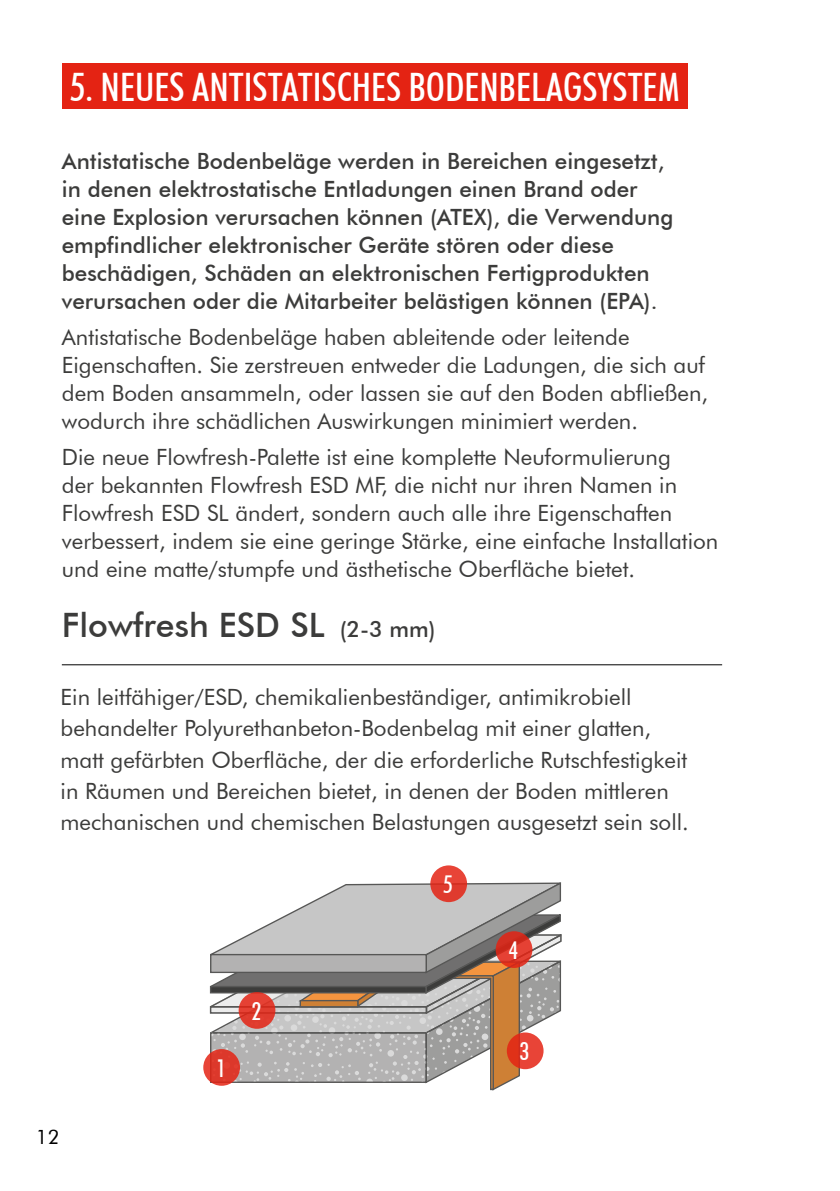
<style>
.page{position:relative;width:840px;height:1191px;background:#fff}
.page>*{position:absolute;margin:0;border:0;box-sizing:border-box;transform-origin:0 0}
.t1{font:500 condensed 39.2px "Futura BT";color:#fff}
.t2{font:500 33.6px "Futura BT";color:#3c3c3b}
.t3{font:500 condensed 24.4px "Futura BT";color:#fff}
.t4{font:22.4px/28px "Futura BT";color:#3c3c3b}
.t5{font:500 22.4px/28px "Futura BT";color:#3c3c3b}
.t6{font:20px "Futura BT";color:#000}
.s1{font-size:22.4px}
</style>
<div class="page">
<div style="left:62px;top:63px;width:625px;height:46px;background:#e42313"></div>
<hr style="left:62px;top:664px;width:659px;height:1px;background:#000">
<svg style="left:209px;top:882px;width:353px;height:209px"></svg>
<div style="left:211px;top:954px;width:215px;height:18px;background:#b3b2b2"></div>
<div style="left:210px;top:954px;width:216px;height:19px;border:1px solid #575756"></div>
<div style="left:203px;top:1049px;width:37px;height:36px;background:linear-gradient(to bottom,#dd3f32,#df392c);border-radius:50%"></div>
<svg style="left:238px;top:992px;width:37px;height:36px"></svg>
<svg style="left:506px;top:1032px;width:37px;height:37px"></svg>
<svg style="left:495px;top:931px;width:37px;height:37px"></svg>
<svg style="left:430px;top:865px;width:37px;height:37px"></svg>
<h1 class="t1" style="left:70px;top:63px;width:610px">5. NEUES ANTISTATISCHES BODENBELAGSYSTEM</h1>
<p class="t5" style="left:62px;top:147px;width:612px">Antistatische Bodenbeläge werden in Bereichen eingesetzt, in denen elektrostatische Entladungen einen Brand oder eine Explosion verursachen können (ATEX), die Verwendung empfindlicher elektronischer Geräte stören oder diese beschädigen, Schäden an elektronischen Fertigprodukten verursachen oder die Mitarbeiter belästigen können (EPA).</p>
<p class="t4" style="left:62px;top:323px;width:647px">Antistatische Bodenbeläge haben ableitende oder leitende Eigenschaften. Sie zerstreuen entweder die Ladungen, die sich auf dem Boden ansammeln, oder lassen sie auf den Boden abfließen, wodurch ihre schädlichen Auswirkungen minimiert werden.</p>
<p class="t4" style="left:62px;top:442px;width:657px">Die neue Flowfresh-Palette ist eine komplette Neuformulierung<br>der bekannten Flowfresh ESD MF, die nicht nur ihren Namen in Flowfresh ESD SL ändert, sondern auch alle ihre Eigenschaften verbessert, indem sie eine geringe Stärke, eine einfache Installation und eine matte/stumpfe und ästhetische Oberfläche bietet.</p>
<h2 class="t2" style="left:62px;top:605px;width:375px">Flowfresh ESD SL <span class="s1">(2-3 mm)</span></h2>
<p class="t4" style="left:61px;top:681px;width:629px;line-height:31.4px">Ein leitfähiger/ESD, chemikalienbeständiger, antimikrobiell behandelter Polyurethanbeton-Bodenbelag mit einer glatten, matt gefärbten Oberfläche, der die erforderliche Rutschfestigkeit in Räumen und Bereichen bietet, in denen der Boden mittleren mechanischen und chemischen Belastungen ausgesetzt sein soll.</p>
<p class="t6" style="left:36px;top:1124px;width:25px">12</p>
<p class="t3" style="left:216px;top:1053px;width:11px">1</p>
<p class="t3" style="left:251px;top:996px;width:11px">2</p>
<p class="t3" style="left:443px;top:869px;width:11px">5</p>
<p class="t3" style="left:508px;top:935px;width:11px">4</p>
<p class="t3" style="left:519px;top:1036px;width:11px">3</p>
</div>
